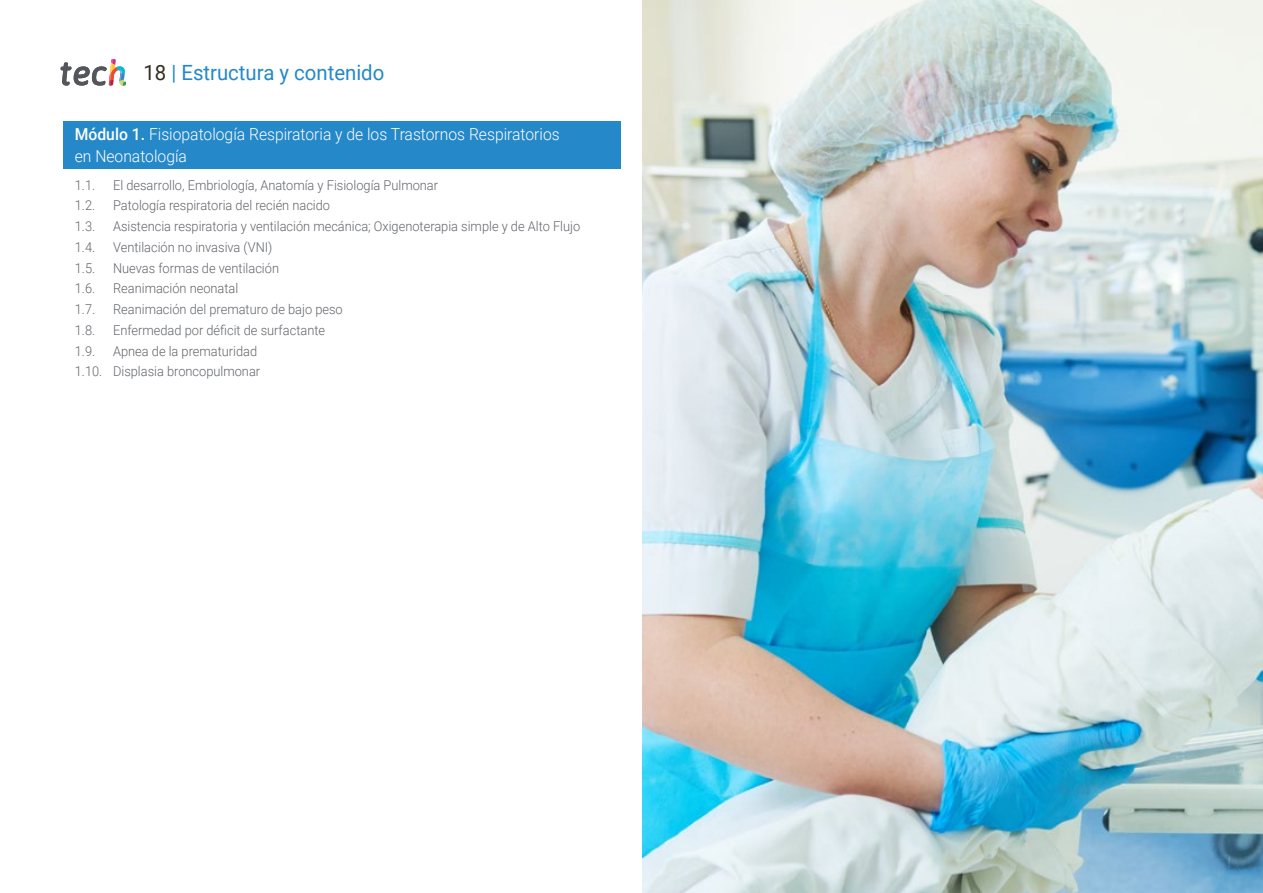
<style>
.page{position:relative;width:1263px;height:893px;background:#fff}
.page>*{position:absolute;margin:0;border:0;box-sizing:border-box;transform-origin:0 0}
.t1{font:21px "Roboto";color:#2488c9}
.t2{font:300 16.5px/22.5px "Roboto";color:#fff;scale:.95 1}
.t3{font:300 13.5px/20.7px "Roboto";color:#61646a;text-align:right;scale:.95 1}
.s1{color:#312e20}
.s2{font-weight:500}
</style>
<div class="page">
<div style="left:64px;top:121px;width:557px;height:48px;background:#2488c9"></div>
<img style="left:642px;top:0;width:621px;height:893px">
<svg style="left:61px;top:59px;width:65px;height:27px"></svg>
<h1 class="t1" style="left:144px;top:57px;width:242px"><span class="s1">18</span> | Estructura y contenido</h1>
<p class="t2" style="left:75px;top:122px;width:512px"><span class="s2">Módulo 1.</span> Fisiopatología Respiratoria y de los Trastornos Respiratorios en Neonatología</p>
<p class="t3" style="left:75px;top:174px;width:23px">1.1.</p>
<p class="t3" style="left:113px;top:174px;width:344px">El desarrollo, Embriología, Anatomía y Fisiología Pulmonar</p>
<p class="t3" style="left:75px;top:195px;width:23px">1.2.</p>
<p class="t3" style="left:113px;top:195px;width:230px">Patología respiratoria del recién nacido</p>
<p class="t3" style="left:75px;top:215px;width:23px">1.3.</p>
<p class="t3" style="left:113px;top:215px;width:493px">Asistencia respiratoria y ventilación mecánica; Oxigenoterapia simple y de Alto Flujo</p>
<p class="t3" style="left:75px;top:236px;width:23px">1.4.</p>
<p class="t3" style="left:113px;top:236px;width:169px">Ventilación no invasiva (VNI)</p>
<p class="t3" style="left:75px;top:257px;width:23px">1.5.</p>
<p class="t3" style="left:113px;top:257px;width:176px">Nuevas formas de ventilación</p>
<p class="t3" style="left:75px;top:278px;width:23px">1.6.</p>
<p class="t3" style="left:113px;top:278px;width:133px">Reanimación neonatal</p>
<p class="t3" style="left:75px;top:298px;width:23px">1.7.</p>
<p class="t3" style="left:113px;top:298px;width:243px">Reanimación del prematuro de bajo peso</p>
<p class="t3" style="left:75px;top:319px;width:23px">1.8.</p>
<p class="t3" style="left:113px;top:319px;width:225px">Enfermedad por déficit de surfactante</p>
<p class="t3" style="left:75px;top:340px;width:23px">1.9.</p>
<p class="t3" style="left:75px;top:340px;width:197px">Apnea de la prematuridad<br>1.10. Displasia broncopulmonar</p>
</div>
